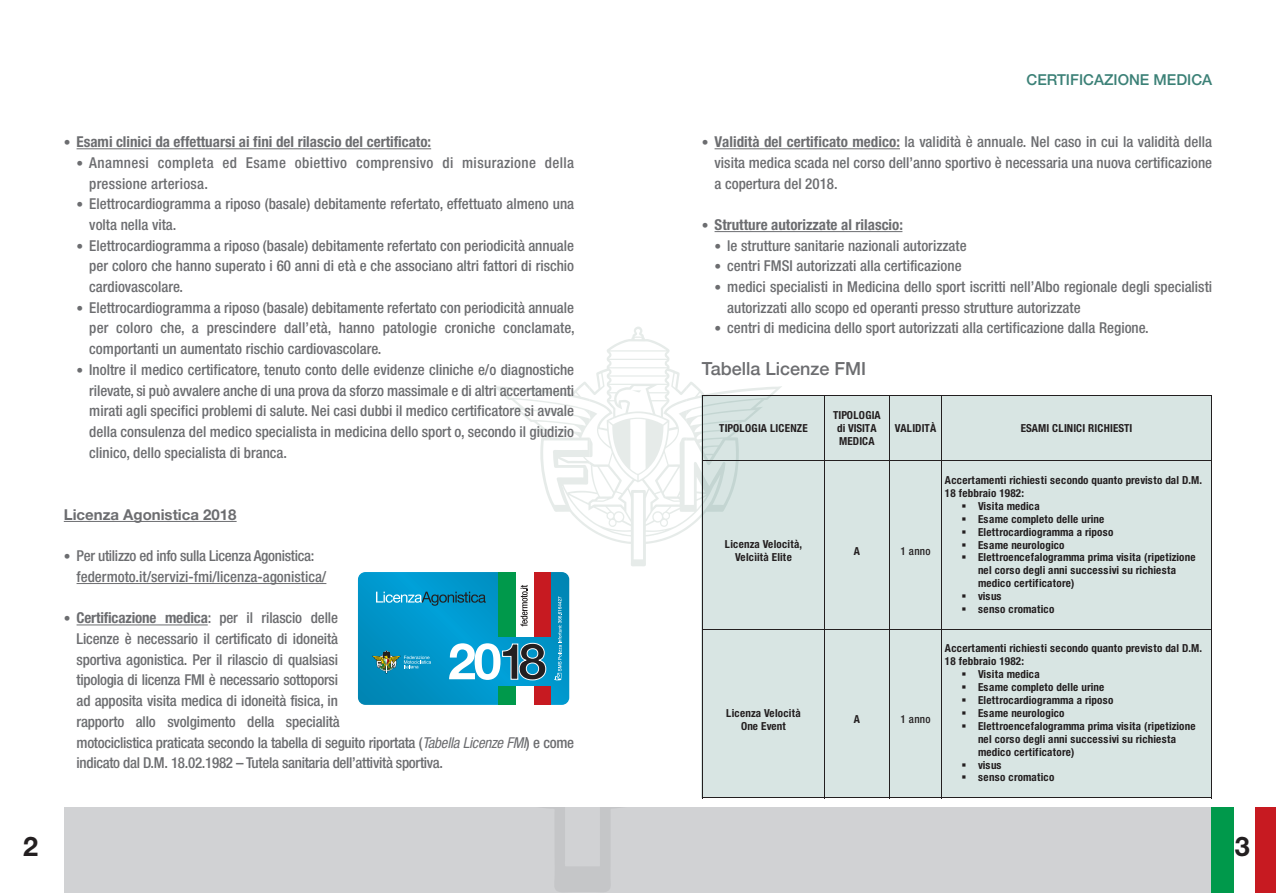
<style>
.page{position:relative;width:1276px;height:893px;background:#fff}
.page>*{position:absolute;margin:0;border:0;box-sizing:border-box;transform-origin:0 0}
.t1{font:700 27px "Helvetica Neue";color:#231f20}
.t2{font:500 18px "Helvetica Neue";color:#6c6d70}
.t3{font:500 condensed 15px/20.7px "Helvetica Neue";color:#6c6d70}
.t4{font:700 condensed 15px "Helvetica Neue";color:#6c6d70}
.t5{font:500 condensed 15px/20.7px "Helvetica Neue";letter-spacing:.025em;color:#6c6d70}
.t6{font:700 15px "Helvetica Neue";color:#6c6d70}
.t7{font:500 15px "Helvetica Neue";color:#3c8177}
.t8{font:700 condensed 11.1px/12.9px "Helvetica Neue";letter-spacing:.02em;color:#231f20;text-align:center}
.t9{font:500 condensed 11.1px "Helvetica Neue";letter-spacing:.02em;color:#231f20}
.s1{font-weight:500;font-stretch:normal;font-size:13.5px}
.s2{font-stretch:normal;font-size:13.5px}
.s3{font-weight:700}
.s4{font-weight:400;font-style:italic}
</style>
<div class="page">
<div style="left:0;top:808px;width:1276px;height:85px;background:#d1d2d4"></div>
<svg style="left:553px;top:808px;width:58px;height:84px;fill:#c5c6c8"></svg>
<div style="left:0;top:808px;width:64px;height:85px;background:#fff"></div>
<div style="left:1254px;top:808px;width:22px;height:85px;background:#c71a21"></div>
<svg style="left:1211px;top:808px;width:44px;height:85px;background:#79c9a0"></svg>
<svg style="left:494px;top:386px;width:288px;height:180px"></svg>
<hr style="left:77px;top:148px;width:354px;height:1px;background:#6c6d70">
<hr style="left:64px;top:521px;width:173px;height:1px;background:#6c6d70">
<hr style="left:77px;top:583px;width:249px;height:1px;background:#6c6d70">
<hr style="left:77px;top:625px;width:131px;height:1px;background:#6c6d70">
<hr style="left:714px;top:148px;width:186px;height:1px;background:#6c6d70">
<hr style="left:714px;top:231px;width:188px;height:1px;background:#6c6d70">
<svg style="left:358px;top:572px;width:211px;height:133px;background:#0090c2"></svg>
<svg style="left:498px;top:686px;width:53px;height:19px"></svg>
<svg style="left:372px;top:572px;width:190px;height:108px;background:#3098b8"></svg>
<div style="left:702px;top:396px;width:510px;height:402px;background:#d8e5e3"></div>
<hr style="left:703px;top:396px;width:121px;height:1px;background:#231f20">
<hr style="left:824px;top:396px;width:65px;height:1px;background:#231f20">
<hr style="left:890px;top:396px;width:51px;height:1px;background:#231f20">
<hr style="left:941px;top:396px;width:270px;height:1px;background:#231f20">
<hr style="left:824px;top:396px;width:1px;height:65px;background:#231f20">
<hr style="left:889px;top:396px;width:1px;height:65px;background:#231f20">
<hr style="left:941px;top:396px;width:1px;height:65px;background:#231f20">
<hr style="left:1211px;top:396px;width:1px;height:65px;background:#231f20">
<svg style="left:513px;top:327px;width:250px;height:160px"></svg>
<hr style="left:703px;top:461px;width:121px;height:1px;background:#231f20">
<hr style="left:824px;top:461px;width:65px;height:1px;background:#231f20">
<hr style="left:890px;top:461px;width:51px;height:1px;background:#231f20">
<hr style="left:941px;top:461px;width:270px;height:1px;background:#231f20">
<hr style="left:702px;top:461px;width:1px;height:168px;background:#231f20">
<hr style="left:824px;top:461px;width:1px;height:168px;background:#231f20">
<hr style="left:889px;top:461px;width:1px;height:168px;background:#231f20">
<hr style="left:941px;top:461px;width:1px;height:168px;background:#231f20">
<hr style="left:1211px;top:461px;width:1px;height:168px;background:#231f20">
<hr style="left:703px;top:629px;width:121px;height:1px;background:#231f20">
<hr style="left:824px;top:629px;width:65px;height:1px;background:#231f20">
<hr style="left:890px;top:629px;width:51px;height:1px;background:#231f20">
<hr style="left:941px;top:629px;width:270px;height:1px;background:#231f20">
<hr style="left:702px;top:629px;width:1px;height:168px;background:#231f20">
<hr style="left:824px;top:629px;width:1px;height:168px;background:#231f20">
<hr style="left:889px;top:629px;width:1px;height:168px;background:#231f20">
<hr style="left:941px;top:629px;width:1px;height:168px;background:#231f20">
<hr style="left:1211px;top:629px;width:1px;height:168px;background:#231f20">
<hr style="left:703px;top:797px;width:121px;height:1px;background:#231f20">
<hr style="left:824px;top:797px;width:65px;height:1px;background:#231f20">
<hr style="left:890px;top:797px;width:51px;height:1px;background:#231f20">
<hr style="left:941px;top:797px;width:270px;height:1px;background:#231f20">
<p class="t4" style="left:64px;top:133px;width:369px"><span class="s1">•</span> Esami clinici da effettuarsi ai fini del rilascio del certificato:</p>
<p class="t5" style="left:89px;top:153px;width:486px;text-indent:-13px"><span class="s2">•</span> Anamnesi completa ed Esame obiettivo comprensivo di misurazione della pressione arteriosa.</p>
<p class="t3" style="left:89px;top:195px;width:486px;text-indent:-13px"><span class="s2">•</span> Elettrocardiogramma a riposo (basale) debitamente refertato, effettuato almeno una volta nella vita.</p>
<p class="t3" style="left:89px;top:236px;width:486px;text-align:justify;text-indent:-13px"><span class="s2">•</span> Elettrocardiogramma a riposo (basale) debitamente refertato con periodicità annuale per coloro che hanno superato i 60 anni di età e che associano altri fattori di rischio cardiovascolare.</p>
<p class="t3" style="left:89px;top:298px;width:487px;text-align:justify;text-indent:-13px"><span class="s2">•</span> Elettrocardiogramma a riposo (basale) debitamente refertato con periodicità annuale per coloro che, a prescindere dall’età, hanno patologie croniche conclamate, comportanti un aumentato rischio cardiovascolare.</p>
<p class="t3" style="left:89px;top:360px;width:486px;text-align:justify;text-indent:-13px"><span class="s2">•</span> Inoltre il medico certificatore, tenuto conto delle evidenze cliniche e/o diagnostiche rilevate, si può avvalere anche di una prova da sforzo massimale e di altri accertamenti mirati agli specifici problemi di salute. Nei casi dubbi il medico certificatore si avvale della consulenza del medico specialista in medicina dello sport o, secondo il giudizio clinico, dello specialista di branca.</p>
<p class="t6" style="left:64px;top:505px;width:174px">Licenza Agonistica 2018</p>
<p class="t3" style="left:77px;top:547px;width:251px;text-indent:-13px"><span class="s2">•</span> Per utilizzo ed info sulla Licenza Agonistica: federmoto.it/servizi-fmi/licenza-agonistica/</p>
<p class="t3" style="left:77px;top:609px;width:499px;text-indent:-13px"><span class="s2">•</span> <span class="s3">Certificazione medica</span>: per il rilascio delle<br>Licenze è necessario il certificato di idoneità<br>sportiva agonistica. Per il rilascio di qualsiasi<br>tipologia di licenza FMI è necessario sottoporsi<br>ad apposita visita medica di idoneità fisica, in<br>rapporto allo svolgimento della specialità<br>motociclistica praticata secondo la tabella di seguito riportata (<span class="s4">Tabella Licenze FMI</span>) e come indicato dal D.M. 18.02.1982 – Tutela sanitaria dell’attività sportiva.</p>
<p class="t7" style="left:1026px;top:70px;width:187px">CERTIFICAZIONE MEDICA</p>
<p class="t3" style="left:714px;top:133px;width:499px;text-align:justify;text-indent:-13px"><span class="s2">•</span> <span class="s3">Validità del certificato medico:</span> la validità è annuale. Nel caso in cui la validità della visita medica scada nel corso dell’anno sportivo è necessaria una nuova certificazione a copertura del 2018.</p>
<p class="t4" style="left:702px;top:216px;width:203px"><span class="s1">•</span> Strutture autorizzate al rilascio:</p>
<p class="t3" style="left:714px;top:236px;width:254px"><span class="s2">•</span> le strutture sanitarie nazionali autorizzate</p>
<p class="t3" style="left:714px;top:257px;width:249px"><span class="s2">•</span> centri FMSI autorizzati alla certificazione</p>
<p class="t3" style="left:727px;top:278px;width:486px;text-indent:-13px"><span class="s2">•</span> medici specialisti in Medicina dello sport iscritti nell’Albo regionale degli specialisti autorizzati allo scopo ed operanti presso strutture autorizzate</p>
<p class="t3" style="left:714px;top:319px;width:436px"><span class="s2">•</span> centri di medicina dello sport autorizzati alla certificazione dalla Regione.</p>
<p class="t2" style="left:702px;top:357px;width:166px">Tabella Licenze FMI</p>
<p class="t8" style="left:719px;top:421px;width:90px">TIPOLOGIA LICENZE</p>
<p class="t8" style="left:833px;top:409px;width:49px">TIPOLOGIA di VISITA<br>MEDICA</p>
<p class="t8" style="left:895px;top:421px;width:43px">VALIDITÀ</p>
<p class="t8" style="left:1020px;top:421px;width:113px">ESAMI CLINICI RICHIESTI</p>
<p class="t8" style="left:725px;top:538px;width:79px">Licenza Velocità,<br>Velcìità Elite</p>
<p class="t8" style="left:854px;top:544px;width:8px">A</p>
<p class="t9" style="left:900px;top:547px;width:32px">1 anno</p>
<p class="t8" style="left:726px;top:706px;width:76px">Licenza Velocità<br>One Event</p>
<p class="t8" style="left:854px;top:713px;width:8px">A</p>
<p class="t9" style="left:900px;top:715px;width:32px">1 anno</p>
<p class="t8" style="left:945px;top:474px;width:259px">Accertamenti richiesti secondo quanto previsto dal D.M.</p>
<p class="t8" style="left:945px;top:487px;width:81px">18 febbraio 1982:</p>
<p class="t8" style="left:978px;top:499px;width:63px">Visita medica</p>
<p class="t8" style="left:978px;top:512px;width:127px">Esame completo delle urine</p>
<p class="t8" style="left:978px;top:525px;width:137px">Elettrocardiogramma a riposo</p>
<p class="t8" style="left:978px;top:538px;width:88px">Esame neurologico</p>
<p class="t8" style="left:978px;top:551px;width:219px">Elettroencefalogramma prima visita (ripetizione</p>
<p class="t8" style="left:978px;top:564px;width:200px">nel corso degli anni successivi su richiesta</p>
<p class="t8" style="left:978px;top:577px;width:98px">medico certificatore)</p>
<p class="t8" style="left:978px;top:590px;width:25px">visus</p>
<p class="t8" style="left:978px;top:603px;width:78px">senso cromatico</p>
<p class="t8" style="left:945px;top:642px;width:259px">Accertamenti richiesti secondo quanto previsto dal D.M.</p>
<p class="t8" style="left:945px;top:655px;width:81px">18 febbraio 1982:</p>
<p class="t8" style="left:978px;top:668px;width:63px">Visita medica</p>
<p class="t8" style="left:978px;top:681px;width:127px">Esame completo delle urine</p>
<p class="t8" style="left:978px;top:694px;width:137px">Elettrocardiogramma a riposo</p>
<p class="t8" style="left:978px;top:706px;width:88px">Esame neurologico</p>
<p class="t8" style="left:978px;top:720px;width:219px">Elettroencefalogramma prima visita (ripetizione</p>
<p class="t8" style="left:978px;top:732px;width:200px">nel corso degli anni successivi su richiesta</p>
<p class="t8" style="left:978px;top:745px;width:98px">medico certificatore)</p>
<p class="t8" style="left:978px;top:758px;width:25px">visus</p>
<p class="t8" style="left:978px;top:771px;width:78px">senso cromatico</p>
<h1 class="t1" style="left:23px;top:829px;width:17px">2</h1>
<h1 class="t1" style="left:1234px;top:829px;width:17px">3</h1>
</div>
